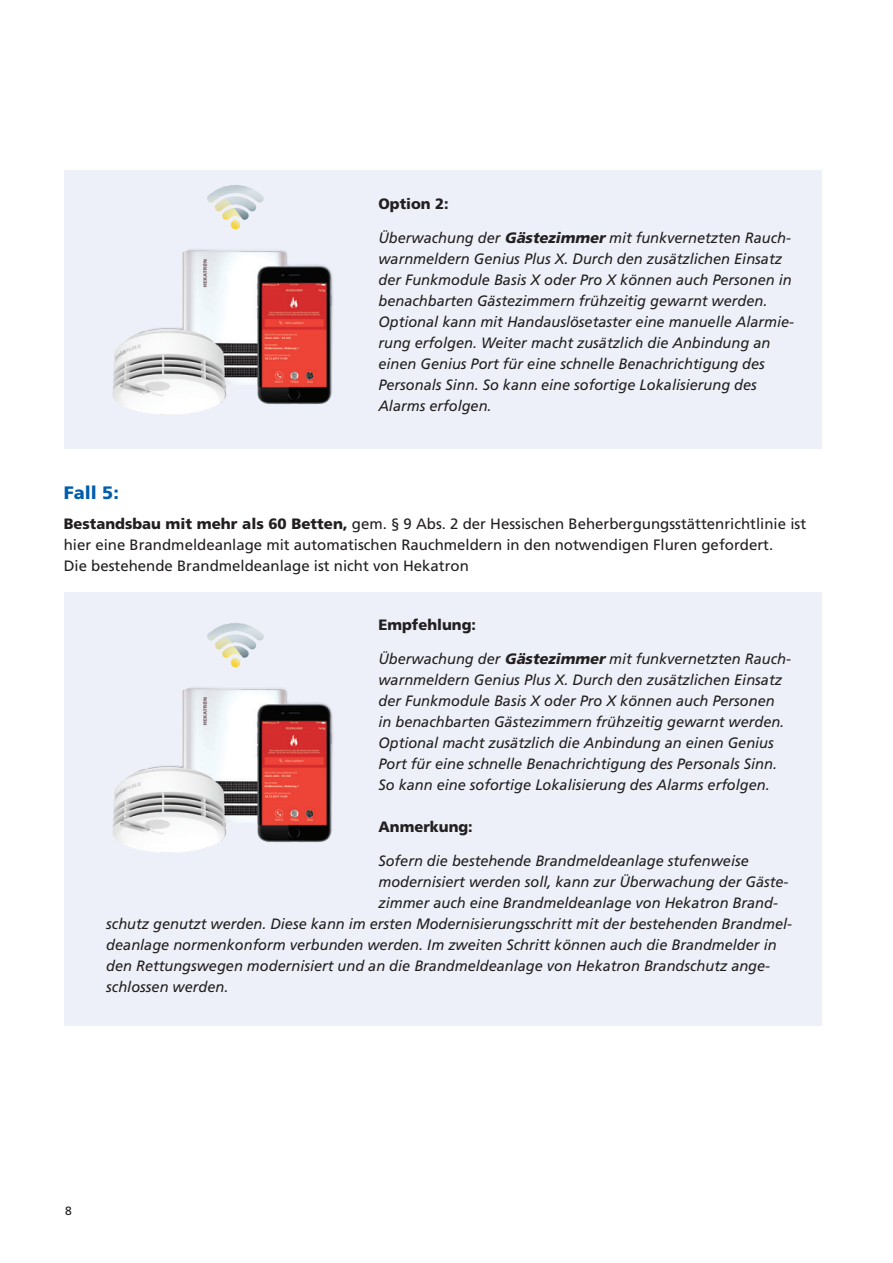
<style>
.page{position:relative;width:893px;height:1263px;background:#fff}
.page>*{position:absolute;margin:0;border:0;box-sizing:border-box;transform-origin:0 0}
.Subhead_blau{font:900 18px "Frutiger LT Pro";color:#015dab}
.t1{font:italic 15px/21px "Frutiger LT Pro";color:#231f20}
.Aufzählungstexte{font:15px/21px "Frutiger LT Pro";color:#231f20}
.t2{font:900 15px "Frutiger LT Pro";color:#231f20}
.t3{font:12px "Frutiger LT Pro";color:#231f20}
.s1{font-weight:900}
</style>
<div class="page">
<div style="left:64px;top:592px;width:758px;height:433px;background:#edf0f8"></div>
<div style="left:64px;top:170px;width:758px;height:279px;background:#edf0f8"></div>
<img style="left:112px;top:185px;width:221px;height:230px">
<img style="left:112px;top:623px;width:221px;height:230px">
<p class="t2" style="left:378px;top:194px;width:72px">Option 2:</p>
<p class="t1" style="left:378px;top:227px;width:417px">Überwachung der <span class="s1">Gästezimmer</span> mit funkvernetzten Rauch&shy;warnmeldern Genius Plus X. Durch den zusätzlichen Einsatz der Funkmodule Basis X oder Pro X können auch Personen in benachbarten Gästezimmern frühzeitig gewarnt werden.<br>Optional kann mit Handauslösetaster eine manuelle Alarmie&shy;rung erfolgen. Weiter macht zusätzlich die Anbindung an einen Genius Port für eine schnelle Benachrichtigung des Personals Sinn. So kann eine sofortige Lokalisierung des Alarms erfolgen.</p>
<p class="Subhead_blau" style="left:64px;top:482px;width:57px">Fall 5:</p>
<p class="Aufzählungstexte" style="left:64px;top:513px;width:744px"><span class="s1">Bestandsbau mit mehr als 60 Betten,</span> gem. § 9 Abs. 2 der Hessischen Beherbergungsstättenrichtlinie ist hier eine Brandmeldeanlage mit automatischen Rauchmeldern in den notwendigen Fluren gefordert.<br>Die bestehende Brandmeldeanlage ist nicht von Hekatron</p>
<p class="t2" style="left:378px;top:616px;width:99px">Empfehlung:</p>
<p class="t1" style="left:378px;top:649px;width:414px">Überwachung der <span class="s1">Gästezimmer</span> mit funkvernetzten Rauch&shy;warnmeldern Genius Plus X. Durch den zusätzlichen Einsatz der Funkmodule Basis X oder Pro X können auch Personen in benachbarten Gästezimmern frühzeitig gewarnt werden.<br>Optional macht zusätzlich die Anbindung an einen Genius Port für eine schnelle Benachrichtigung des Personals Sinn.<br>So kann eine sofortige Lokalisierung des Alarms erfolgen.</p>
<p class="t2" style="left:378px;top:818px;width:96px">Anmerkung:</p>
<p class="t1" style="left:378px;top:850px;width:372px">Sofern die bestehende Brandmeldeanlage stufenweise</p>
<p class="t1" style="left:378px;top:871px;width:411px">modernisiert werden soll, kann zur Überwachung der Gäste-</p>
<p class="t1" style="left:378px;top:892px;width:401px">zimmer auch eine Brandmeldeanlage von Hekatron Brand-</p>
<p class="t1" style="left:106px;top:913px;width:687px">schutz genutzt werden. Diese kann im ersten Modernisierungsschritt mit der bestehenden Brandmel-</p>
<p class="t1" style="left:106px;top:934px;width:672px">deanlage normenkonform verbunden werden. Im zweiten Schritt können auch die Brandmelder in</p>
<p class="t1" style="left:106px;top:955px;width:665px">den Rettungswegen modernisiert und an die Brandmeldeanlage von Hekatron Brandschutz ange-</p>
<p class="t1" style="left:106px;top:976px;width:124px">schlossen werden.</p>
<p class="t3" style="left:65px;top:1204px;width:8px">8</p>
</div>
